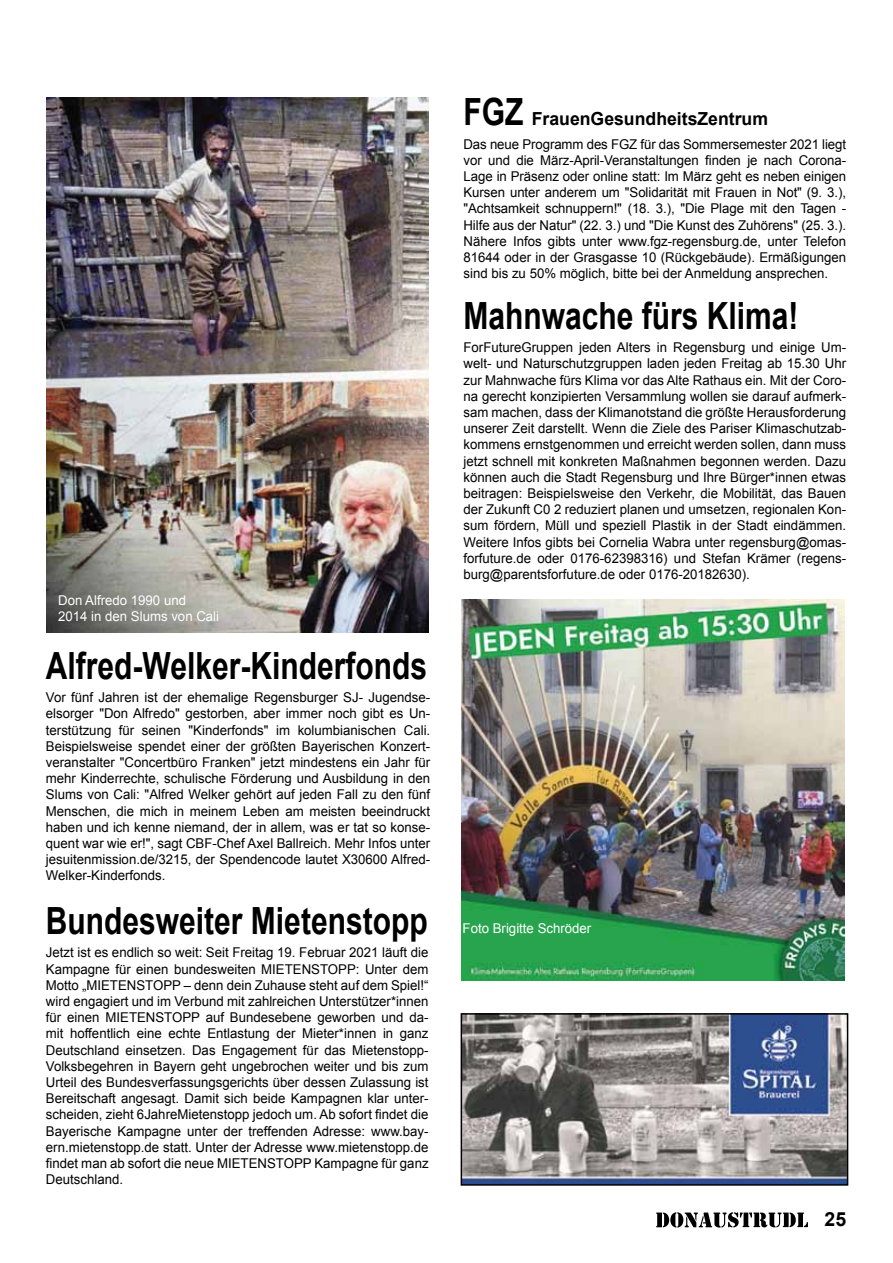
<style>
.page{position:relative;width:893px;height:1263px;background:#fff}
.page>*{position:absolute;margin:0;border:0;box-sizing:border-box;transform-origin:0 0}
.t1{font:700 37.5px "Arial";color:#000;scale:.8 1}
.t2{font:700 19.5px "Arial";color:#000}
.t3{font:700 18px "Arial";color:#000}
.t4{font:13.5px/16.2px "Arial";color:#000;text-align:justify}
.t5{font:13.5px/16.2px "Arial";color:#fff}
.s1{font-size:37.5px}
</style>
<div class="page">
<svg style="left:656px;top:1212px;width:152px;height:15px"></svg>
<img style="left:46px;top:98px;width:383px;height:534px">
<img style="left:462px;top:600px;width:382px;height:381px">
<img style="left:464px;top:1016px;width:381px;height:167px">
<div style="left:461px;top:1013px;width:387px;height:173px;border:2px solid #000"></div>
<p class="t5" style="left:58px;top:592px;width:163px">Don Alfredo 1990 und<br>2014 in den Slums von Cali</p>
<h1 class="t1" style="left:46px;top:641px;width:478px">Alfred-Welker-Kinderfonds</h1>
<p class="t4" style="left:46px;top:689px;width:386px">Vor fünf Jahren ist der ehemalige Regensburger SJ- Jugendse&shy;elsorger "Don Alfredo" gestorben, aber immer noch gibt es Un&shy;terstützung für seinen "Kinderfonds" im kolumbianischen Cali.<br>Beispielsweise spendet einer der größten Bayerischen Konzert&shy;veranstalter "Concertbüro Franken" jetzt mindestens ein Jahr für mehr Kinderrechte, schulische Förderung und Ausbildung in den Slums von Cali: "Alfred Welker gehört auf jeden Fall zu den fünf Menschen, die mich in meinem Leben am meisten beeindruckt haben und ich kenne niemand, der in allem, was er tat so konse&shy;quent war wie er!", sagt CBF-Chef Axel Ballreich. Mehr Infos unter jesuitenmission.de/3215, der Spendencode lautet X30600 Alfred-Welker-Kinderfonds.</p>
<h1 class="t1" style="left:46px;top:896px;width:479px">Bundesweiter Mietenstopp</h1>
<p class="t4" style="left:46px;top:945px;width:384px">Jetzt ist es endlich so weit: Seit Freitag 19. Februar 2021 läuft die Kampagne für einen bundesweiten MIETENSTOPP: Unter dem Motto „MIETENSTOPP – denn dein Zuhause steht auf dem Spiel!“ wird engagiert und im Verbund mit zahlreichen Unterstützer*innen für einen MIETENSTOPP auf Bundesebene geworben und da&shy;mit hoffentlich eine echte Entlastung der Mieter*innen in ganz Deutschland einsetzen. Das Engagement für das Mietenstopp-Volksbegehren in Bayern geht ungebrochen weiter und bis zum Urteil des Bundesverfassungsgerichts über dessen Zulassung ist Bereitschaft angesagt. Damit sich beide Kampagnen klar unter&shy;scheiden, zieht 6JahreMietenstopp jedoch um. Ab sofort findet die Bayerische Kampagne unter der treffenden Adresse: www.bay&shy;ern.mietenstopp.de statt. Unter der Adresse www.mietenstopp.de findet man ab sofort die neue MIETENSTOPP Kampagne für ganz Deutschland.</p>
<h3 class="t3" style="left:463px;top:107px;width:306px"><span class="s1">FGZ</span> FrauenGesundheitsZentrum</h3>
<p class="t4" style="left:463px;top:136px;width:384px">Das neue Programm des FGZ für das Sommersemester 2021 liegt vor und die März-April-Veranstaltungen finden je nach Corona-Lage in Präsenz oder online statt: Im März geht es neben einigen Kursen unter anderem um "Solidarität mit Frauen in Not" (9. 3.), "Achtsamkeit schnuppern!" (18. 3.), "Die Plage mit den Tagen - Hilfe aus der Natur" (22. 3.) und "Die Kunst des Zuhörens" (25. 3.).<br>Nähere Infos gibts unter www.fgz-regensburg.de, unter Telefon 81644 oder in der Grasgasse 10 (Rückgebäude). Ermäßigungen sind bis zu 50% möglich, bitte bei der Anmeldung ansprechen.</p>
<h1 class="t1" style="left:463px;top:291px;width:420px">Mahnwache fürs Klima!</h1>
<p class="t4" style="left:463px;top:339px;width:384px">ForFutureGruppen jeden Alters in Regensburg und einige Um&shy;welt- und Naturschutzgruppen laden jeden Freitag ab 15.30 Uhr zur Mahnwache fürs Klima vor das Alte Rathaus ein. Mit der Coro&shy;na gerecht konzipierten Versammlung wollen sie darauf aufmerk&shy;sam machen, dass der Klimanotstand die größte Herausforderung unserer Zeit darstellt. Wenn die Ziele des Pariser Klimaschutzab&shy;kommens ernstgenommen und erreicht werden sollen, dann muss jetzt schnell mit konkreten Maßnahmen begonnen werden. Dazu können auch die Stadt Regensburg und Ihre Bürger*innen etwas beitragen: Beispielsweise den Verkehr, die Mobilität, das Bauen der Zukunft C0 2 reduziert planen und umsetzen, regionalen Kon&shy;sum fördern, Müll und speziell Plastik in der Stadt eindämmen.<br>Weitere Infos gibts bei Cornelia Wabra unter regensburg@omas&shy;forfuture.de oder 0176-62398316) und Stefan Krämer (regens&shy;burg@parentsforfuture.de oder 0176-20182630).</p>
<p class="t5" style="left:463px;top:920px;width:130px">Foto Brigitte Schröder</p>
<h2 class="t2" style="left:824px;top:1206px;width:23px">25</h2>
</div>
